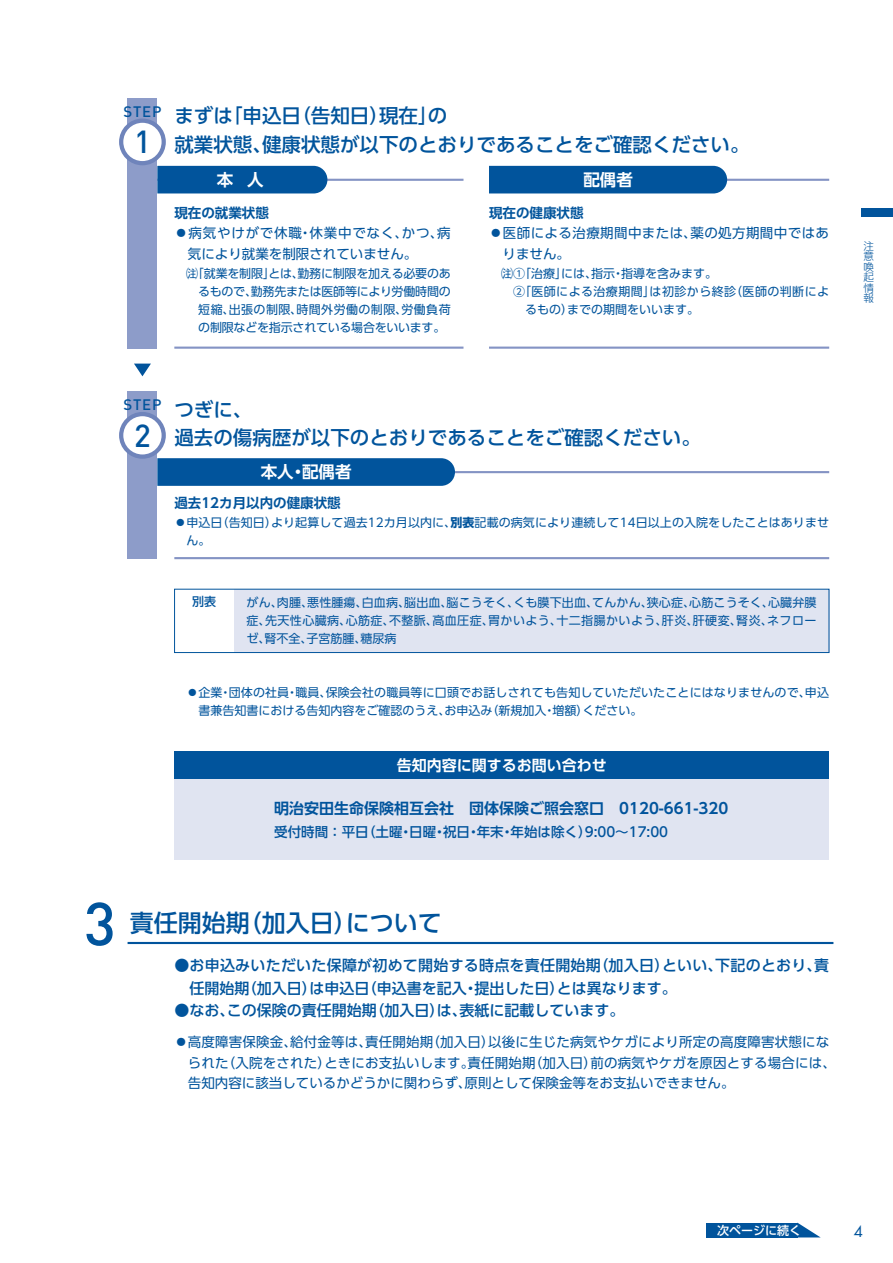
<style>
.page{position:relative;width:893px;height:1263px;background:#fff}
.page>*{position:absolute;margin:0;border:0;box-sizing:border-box;transform-origin:0 0}
.t1{font:500 60px "DIN Pro";color:#01549c}
.t2{font:500 24px "UD Shin Go Pro";color:#01549c}
.t3{font:500 19.5px/28.5px "UD Shin Go Pro";color:#01549c}
.t4{font:700 16.5px "UD Shin Go Pro De";color:#fff}
.t5{font:500 15px/22.5px "UD Shin Go Pro";color:#01549c}
.t6{font:700 15px "UD Shin Go Pro De";color:#01549c}
.t7{font:700 15px "UD Shin Go Pro De";color:#fff}
.t8{font:500 15px "DIN Pro";letter-spacing:.05em;color:#01549c}
.t9{font:15px "Futura Std";color:#01549c}
.t10{font:13.5px/20.2px "UD Shin Go Pro";letter-spacing:.01em;color:#01549c}
.t11{font:500 13.5px "UD Shin Go Pro";color:#01549c}
.t12{font:13.5px/20.2px "UD Shin Go Pro";letter-spacing:.03em;color:#01549c}
.t13{font:700 13.5px "UD Shin Go Pro De";color:#01549c}
.t14{font:12px/18px "UD Shin Go Pro";letter-spacing:.01em;color:#01549c;text-align:justify}
.t15{font:12px "UD Shin Go Pro";letter-spacing:.035em;color:#01549c}
.t16{font:500 12px "UD Shin Go Pro";color:#fff}
.t17{font:500 12px "UD Shin Go Pro";color:#01549c}
.t18{font:300 10.5px/10.5px "UD Shin Go Pro";color:#01549c;text-align:justify}
.s1{font-family:"DIN Pro";font-size:31.5px}
.s2{font-weight:700}
</style>
<div class="page">
<div style="left:706px;top:1222px;width:91px;height:15px;background:#01549c"></div>
<svg style="left:797px;top:1222px;width:23px;height:15px"></svg>
<div style="left:128px;top:98px;width:29px;height:251px;background:#8d9cc9"></div>
<div style="left:121px;top:121px;width:43px;height:42px;background:#fff;border-radius:50%"></div>
<div style="left:119px;top:119px;width:47px;height:46px;border:4px solid #6f84bb;border-radius:50%"></div>
<svg style="left:134px;top:364px;width:17px;height:12px"></svg>
<hr style="left:157px;top:179px;width:306px;height:2px;background:#8493c4">
<hr style="left:174px;top:347px;width:289px;height:2px;background:#8493c4">
<div style="left:157px;top:166px;width:170px;height:27px;background:#01549c"></div>
<hr style="left:489px;top:179px;width:340px;height:2px;background:#8493c4">
<hr style="left:489px;top:347px;width:340px;height:2px;background:#8493c4">
<div style="left:489px;top:166px;width:238px;height:27px;background:#01549c"></div>
<div style="left:128px;top:391px;width:29px;height:168px;background:#8d9cc9"></div>
<div style="left:121px;top:414px;width:43px;height:43px;background:#fff;border-radius:50%"></div>
<div style="left:119px;top:412px;width:47px;height:47px;border:4px solid #6f84bb;border-radius:50%"></div>
<hr style="left:174px;top:557px;width:655px;height:2px;background:#8493c4">
<hr style="left:174px;top:471px;width:655px;height:2px;background:#8493c4">
<svg style="left:157px;top:458px;width:298px;height:28px"></svg>
<div style="left:234px;top:589px;width:595px;height:64px;background:#e0e4f1"></div>
<div style="left:174px;top:589px;width:655px;height:64px;border:1px solid #01549c"></div>
<div style="left:174px;top:752px;width:655px;height:27px;background:#01549c"></div>
<div style="left:174px;top:779px;width:655px;height:81px;background:#e0e4f1"></div>
<hr style="left:128px;top:942px;width:705px;height:2px;background:#01549c">
<div style="left:861px;top:208px;width:32px;height:9px;background:#01549c"></div>
<h3 class="t3" style="left:134px;top:101px;width:617px;text-indent:40px">まずは「申込日（告知日）現在」の<br><span class="s1">1</span> 就業状態、健康状態が以下のとおりであることをご確認ください。</h3>
<p class="t8" style="left:123px;top:99px;width:39px">STEP</p>
<h3 class="t4" style="left:217px;top:166px;width:48px">本 人</h3>
<p class="t13" style="left:174px;top:202px;width:96px">現在の就業状態</p>
<p class="t10" style="left:188px;top:223px;width:264px;text-indent:-14px">◦病気やけがで休職・休業中でなく、かつ、病気により就業を制限されていません。</p>
<p class="t14" style="left:198px;top:264px;width:254px;text-indent:-12px">注「就業を制限」とは、勤務に制限を加える必要のあるもので、勤務先または医師等により労働時間の短縮、出張の制限、時間外労働の制限、労働負荷の制限などを指示されている場合をいいます。</p>
<h3 class="t4" style="left:583px;top:166px;width:51px">配偶者</h3>
<p class="t13" style="left:489px;top:202px;width:96px">現在の健康状態</p>
<p class="t12" style="left:502px;top:223px;width:328px;text-indent:-14px">◦医師による治療期間中または、薬の処方期間中ではありません。</p>
<p class="t14" style="left:501px;top:264px;width:217px">注①「治療」には、指示・指導を含みます。</p>
<p class="t15" style="left:513px;top:281px;width:318px">②「医師による治療期間」は初診から終診（医師の判断によ</p>
<p class="t14" style="left:525px;top:300px;width:175px">るもの）までの期間をいいます。</p>
<h3 class="t3" style="left:134px;top:395px;width:568px;text-indent:40px">つぎに、<br><span class="s1">2</span> 過去の傷病歴が以下のとおりであることをご確認ください。</h3>
<p class="t8" style="left:123px;top:393px;width:39px">STEP</p>
<h3 class="t4" style="left:261px;top:459px;width:92px">本人・配偶者</h3>
<p class="t13" style="left:174px;top:492px;width:168px">過去12カ月以内の健康状態</p>
<p class="t14" style="left:186px;top:513px;width:644px;text-indent:-12px">◦申込日（告知日）より起算して過去12カ月以内に、<span class="s2">別表</span>記載の病気により連続して14日以上の入院をしたことはありません。</p>
<p class="t17" style="left:192px;top:592px;width:25px">別表</p>
<p class="t14" style="left:247px;top:593px;width:571px">がん、肉腫、悪性腫瘍、白血病、脳出血、脳こうそく、くも膜下出血、てんかん、狭心症、心筋こうそく、心臓弁膜症、先天性心臓病、心筋症、不整脈、高血圧症、胃かいよう、十二指腸かいよう、肝炎、肝硬変、腎炎、ネフローゼ、腎不全、子宮筋腫、糖尿病</p>
<p class="t14" style="left:198px;top:683px;width:632px;text-indent:-12px">◦企業・団体の社員・職員、保険会社の職員等に口頭でお話しされても告知していただいたことにはなりませんので、申込書兼告知書における告知内容をご確認のうえ、お申込み（新規加入・増額）ください。</p>
<p class="t7" style="left:397px;top:753px;width:211px">告知内容に関するお問い合わせ</p>
<p class="t6" style="left:274px;top:796px;width:455px">明治安田生命保険相互会社　団体保険ご照会窓口　0120-661-320</p>
<p class="t11" style="left:274px;top:821px;width:395px">受付時間：平日（土曜・日曜・祝日・年末・年始は除く）9:00～17:00</p>
<h1 class="t1" style="left:84px;top:875px;width:33px">3</h1>
<h2 class="t2" style="left:130px;top:904px;width:313px">責任開始期（加入日）について</h2>
<p class="t5" style="left:189px;top:954px;width:641px;text-indent:-15px">●お申込みいただいた保障が初めて開始する時点を責任開始期（加入日）といい、下記のとおり、責任開始期（加入日）は申込日（申込書を記入・提出した日）とは異なります。</p>
<p class="t5" style="left:174px;top:999px;width:451px">●なお、この保険の責任開始期（加入日）は、表紙に記載しています。</p>
<p class="t10" style="left:188px;top:1032px;width:649px;text-indent:-14px">◦高度障害保険金、給付金等は、責任開始期（加入日）以後に生じた病気やケガにより所定の高度障害状態になられた（入院をされた）ときにお支払いします。責任開始期（加入日）前の病気やケガを原因とする場合には、告知内容に該当しているかどうかに関わらず、原則として保険金等をお支払いできません。</p>
<p class="t18" style="left:863px;top:240px;width:12px">注意喚起情報</p>
<p class="t16" style="left:717px;top:1220px;width:85px">次ページに続く</p>
<p class="t9" style="left:854px;top:1222px;width:11px">4</p>
</div>
